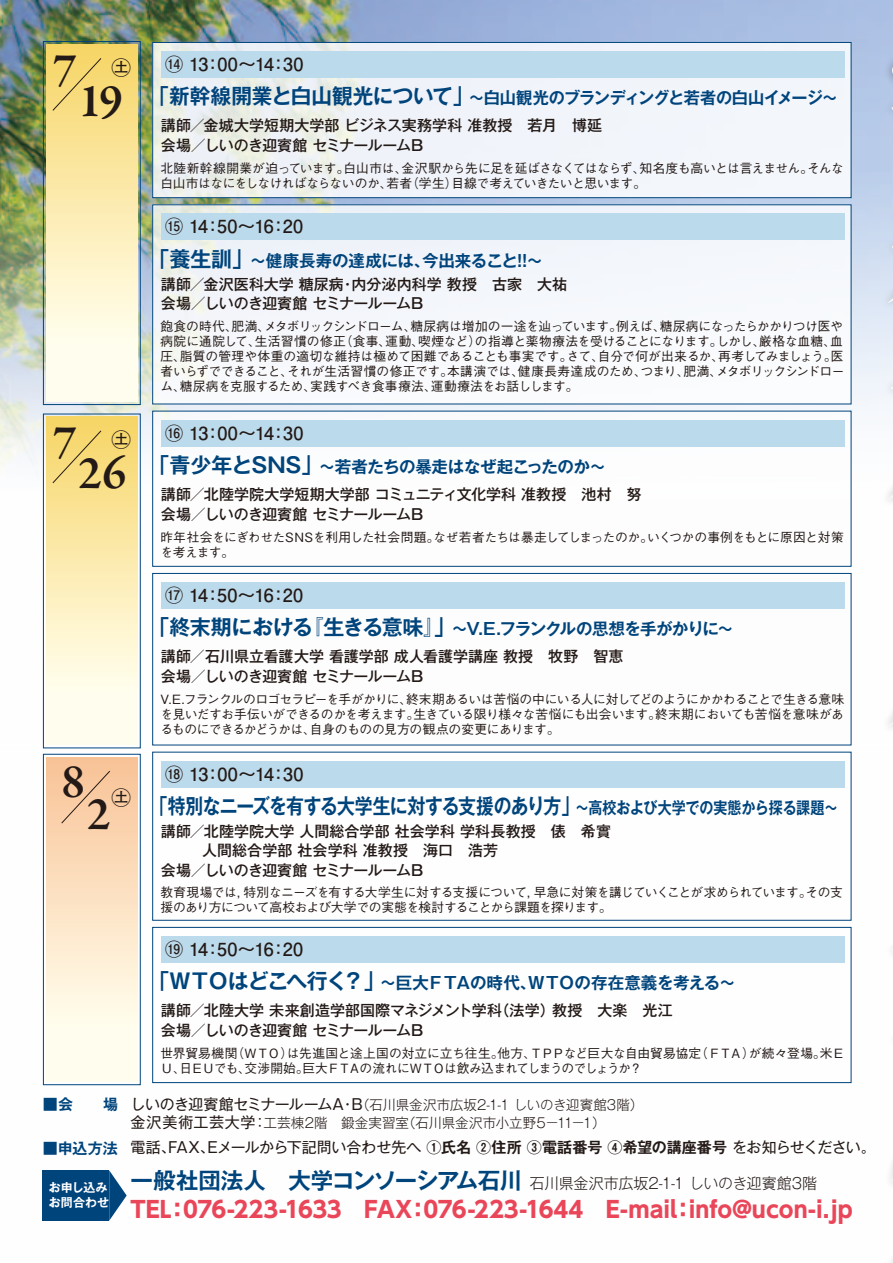
<style>
.page{position:relative;width:893px;height:1263px;background:#fff}
.page>*{position:absolute;margin:0;border:0;box-sizing:border-box;transform-origin:0 0}
.t1{font:600 48px "Garamond Premr Pro";color:#231916}
.t2{font:700 22.5px "UD Shin Go Pro";color:#e94759}
.t3{font:700 21px "Gothic MB101 Pro De";letter-spacing:-.045em;color:#00447c;scale:.85 1}
.t4{font:700 19.5px "Futo Go B101 Pro";color:#231916}
.t5{font:700 18px "Futo Go B101 Pro";letter-spacing:-.01em;color:#231916}
.t6{font:700 16.5px "Gothic MB101 Pro De";letter-spacing:-.025em;color:#00447c}
.t7{font:700 16.5px "Gothic MB101 Pro De";letter-spacing:-.045em;color:#00447c}
.t8{font:700 16.5px "Gothic MB101 Pro De";letter-spacing:-.005em;color:#00447c}
.t9{font:500 15px/19.5px "Gothic MB101 Pro";color:#231916}
.t10{font:15px "Gothic MB101 Pro";letter-spacing:-.025em;color:#231916}
.t11{font:300 15px "Gothic MB101 Pro";letter-spacing:-.01em;color:#231916}
.t12{font:500 15px "Gothic MB101 Pro";letter-spacing:-.035em;color:#231916}
.t13{font:700 15px "Gothic MB101 Pro De";color:#00447c}
.t14{font:300 13.5px/18px "Gothic MB101 Pro";color:#231916}
.t15{font:500 12.75px/15px "Gothic BBB Pro";letter-spacing:-.035em;color:#231916}
.t16{font:700 12px/15px "Gothic MB101 Pro De";letter-spacing:.005em;color:#fff}
.s1{font-size:21px}
.s2{font-size:16.5px}
.s3{font-weight:400;font-size:15px}
.s4{font-family:"Gothic MB101 Pro De";font-weight:700}
.s5{font-family:"Gothic MB101 Pro De";font-weight:700;font-size:22.5px;color:#00447c}
</style>
<div class="page">
<img style="left:0;top:0;width:873px;height:1221px">
<div style="left:153px;top:752px;width:698px;height:168px;background:#fff"></div>
<div style="left:152px;top:752px;width:699px;height:169px;border:1px solid #00447c"></div>
<div style="left:161px;top:761px;width:684px;height:26px;background:#bbdaeb"></div>
<div style="left:153px;top:927px;width:698px;height:155px;background:#fff"></div>
<div style="left:152px;top:927px;width:699px;height:156px;border:1px solid #00447c"></div>
<div style="left:161px;top:936px;width:684px;height:27px;background:#bbdaeb"></div>
<svg style="left:154px;top:44px;width:695px;height:152px;fill:#f1f4fa"></svg>
<div style="left:152px;top:42px;width:699px;height:156px;border:1px solid #00447c"></div>
<div style="left:161px;top:51px;width:684px;height:27px;background:#bbdaeb"></div>
<div style="left:153px;top:411px;width:698px;height:155px;background:#fff"></div>
<div style="left:152px;top:411px;width:699px;height:156px;border:1px solid #00447c"></div>
<div style="left:161px;top:420px;width:684px;height:26px;background:#bbdaeb"></div>
<div style="left:153px;top:573px;width:698px;height:172px;background:#fff"></div>
<div style="left:152px;top:573px;width:699px;height:172px;border:1px solid #00447c"></div>
<div style="left:161px;top:582px;width:684px;height:27px;background:#bbdaeb"></div>
<div style="left:153px;top:205px;width:698px;height:199px;background:#f6f8fc"></div>
<div style="left:161px;top:213px;width:684px;height:27px;background:#bbdaeb"></div>
<div style="left:43px;top:41px;width:98px;height:364px;border:1px solid #00447c"></div>
<svg style="left:46px;top:45px;width:91px;height:357px"></svg>
<svg style="left:52px;top:57px;width:50px;height:54px"></svg>
<div style="left:43px;top:414px;width:98px;height:334px;border:1px solid #00447c"></div>
<svg style="left:46px;top:417px;width:91px;height:328px"></svg>
<svg style="left:52px;top:430px;width:50px;height:54px"></svg>
<div style="left:43px;top:754px;width:98px;height:331px;border:1px solid #00447c"></div>
<div style="left:46px;top:757px;width:91px;height:325px;background:linear-gradient(to bottom,#f9c498,#fffffa)"></div>
<svg style="left:61px;top:770px;width:50px;height:54px"></svg>
<div style="left:43px;top:1170px;width:66px;height:51px;background:#00447c"></div>
<svg style="left:109px;top:1170px;width:18px;height:51px"></svg>
<h1 class="t1" style="left:53px;top:41px;width:25px">7</h1>
<h3 class="t4" style="left:111px;top:52px;width:21px">㊏</h3>
<h1 class="t1" style="left:78px;top:72px;width:46px">19</h1>
<h1 class="t1" style="left:53px;top:413px;width:25px">7</h1>
<h3 class="t4" style="left:111px;top:424px;width:21px">㊏</h3>
<h1 class="t1" style="left:78px;top:444px;width:50px">26</h1>
<h1 class="t1" style="left:62px;top:753px;width:25px">8</h1>
<h3 class="t4" style="left:111px;top:782px;width:21px">㊏</h3>
<h1 class="t1" style="left:87px;top:785px;width:25px">2</h1>
<h3 class="t5" style="left:165px;top:50px;width:140px">⑭ 13：00～14：30</h3>
<p class="t6" style="left:149px;top:84px;width:691px"><span class="s1">「新幹線開業と白山観光について」</span>～白山観光のブランディングと若者の白山イメージ～</p>
<p class="t9" style="left:161px;top:114px;width:443px">講師／金城大学短期大学部 ビジネス実務学科 准教授　若月　博延会場／しいのき迎賓館 セミナールームB</p>
<p class="t15" style="left:160px;top:160px;width:685px">北陸新幹線開業が迫っています。白山市は、金沢駅から先に足を延ばさなくてはならず、知名度も高いとは言えません。そんな白山市はなにをしなければならないのか、若者（学生）目線で考えていきたいと思います。</p>
<h3 class="t5" style="left:165px;top:212px;width:140px">⑮ 14：50～16：20</h3>
<p class="t8" style="left:148px;top:247px;width:396px"><span class="s1">「養生訓」</span>～健康長寿の達成には、今出来ること!!～</p>
<p class="t9" style="left:161px;top:272px;width:408px">講師／金沢医科大学 糖尿病・内分泌内科学 教授　古家　大祐会場／しいのき迎賓館 セミナールームB</p>
<p class="t15" style="left:160px;top:318px;width:686px">飽食の時代、肥満、メタボリックシンドローム、糖尿病は増加の一途を辿っています。例えば、糖尿病になったらかかりつけ医や病院に通院して、生活習慣の修正（食事、運動、喫煙など）の指導と薬物療法を受けることになります。しかし、厳格な血糖、血圧、脂質の管理や体重の適切な維持は極めて困難であることも事実です。さて、自分で何が出来るか、再考してみましょう。医者いらずでできること、それが生活習慣の修正です。本講演では、健康長寿達成のため、つまり、肥満、メタボリックシンドローム、糖尿病を克服するため、実践すべき食事療法、運動療法をお話しします。</p>
<h3 class="t5" style="left:165px;top:418px;width:140px">⑯ 13：00～14：30</h3>
<p class="t6" style="left:148px;top:453px;width:459px"><span class="s1">「青少年とSNS」</span>～若者たちの暴走はなぜ起こったのか～</p>
<p class="t9" style="left:161px;top:483px;width:482px">講師／北陸学院大学短期大学部 コミュニティ文化学科 准教授　池村　努会場／しいのき迎賓館 セミナールームB</p>
<p class="t15" style="left:160px;top:528px;width:685px">昨年社会をにぎわせたSNSを利用した社会問題。なぜ若者たちは暴走してしまったのか。いくつかの事例をもとに原因と対策を考えます。</p>
<h3 class="t5" style="left:165px;top:581px;width:140px">⑰ 14：50～16：20</h3>
<p class="t7" style="left:148px;top:615px;width:587px"><span class="s1">「終末期における『生きる意味』」</span>～V.E.フランクルの思想を手がかりに～</p>
<p class="t9" style="left:161px;top:645px;width:464px">講師／石川県立看護大学 看護学部 成人看護学講座 教授　牧野　智恵会場／しいのき迎賓館 セミナールームB</p>
<p class="t15" style="left:160px;top:690px;width:685px;text-align:justify">V.E.フランクルのロゴセラピーを手がかりに、終末期あるいは苦悩の中にいる人に対してどのようにかかわることで生きる意味を見いだすお手伝いができるのかを考えます。生きている限り様々な苦悩にも出会います。終末期においても苦悩を意味があるものにできるかどうかは、自身のものの見方の観点の変更にあります。</p>
<h3 class="t5" style="left:165px;top:759px;width:140px">⑱ 13：00～14：30</h3>
<h3 class="t3" style="left:150px;top:788px;width:811px">「特別なニーズを有する大学生に対する支援のあり方」<span class="s2">～高校および大学での実態から探る課題～</span></h3>
<p class="t9" style="left:161px;top:819px;width:452px">講師／北陸学院大学 人間総合学部 社会学科 学科長教授　俵　希實</p>
<p class="t9" style="left:202px;top:839px;width:297px">人間総合学部 社会学科 准教授　海口　浩芳</p>
<p class="t12" style="left:161px;top:858px;width:264px">会場／しいのき迎賓館 セミナールームB</p>
<p class="t15" style="left:160px;top:883px;width:684px">教育現場では，特別なニーズを有する大学生に対する支援について，早急に対策を講じていくことが求められています。その支援のあり方について高校および大学での実態を検討することから課題を探ります。</p>
<h3 class="t5" style="left:165px;top:934px;width:140px">⑲ 14：50～16：20</h3>
<p class="t6" style="left:148px;top:969px;width:589px"><span class="s1">「ＷＴＯはどこへ行く？」</span>～巨大ＦＴＡの時代、ＷＴＯの存在意義を考える～</p>
<p class="t9" style="left:161px;top:999px;width:514px">講師／北陸大学 未来創造学部国際マネジメント学科（法学）教授　大楽　光江会場／しいのき迎賓館 セミナールームB</p>
<p class="t15" style="left:160px;top:1044px;width:686px">世界貿易機関（ＷＴＯ）は先進国と途上国の対立に立ち往生。他方、ＴＰＰなど巨大な自由貿易協定（ＦＴＡ）が続々登場。米Ｅ<br>Ｕ、日ＥＵでも、交渉開始。巨大ＦＴＡの流れにＷＴＯは飲み込まれてしまうのでしょうか？</p>
<p class="t13" style="left:43px;top:1092px;width:77px">■会　　場</p>
<p class="t13" style="left:43px;top:1136px;width:76px">■申込方法</p>
<p class="t16" style="left:49px;top:1178px;width:62px">お申し込みお問合わせ</p>
<p class="t14" style="left:131px;top:1094px;width:514px"><span class="s3">しいのき迎賓館セミナールームA・B</span>（石川県金沢市広坂2-1-1 しいのき迎賓館3階）<span class="s3">金沢美術工芸大学：</span>工芸棟2階　鍛金実習室（石川県金沢市小立野5－11－1）</p>
<p class="t10" style="left:131px;top:1135px;width:747px">電話、FAX、Eメールから下記問い合わせ先へ <span class="s4">①氏名 ②住所 ③電話番号 ④希望の講座番号</span> をお知らせください。</p>
<p class="t11" style="left:131px;top:1171px;width:688px"><span class="s5">一般社団法人　大学コンソーシアム石川</span> 石川県金沢市広坂2-1-1 しいのき迎賓館3階</p>
<h2 class="t2" style="left:131px;top:1191px;width:724px">TEL：076-223-1633　FAX：076-223-1644　E-mail：info@ucon-i.jp</h2>
</div>
